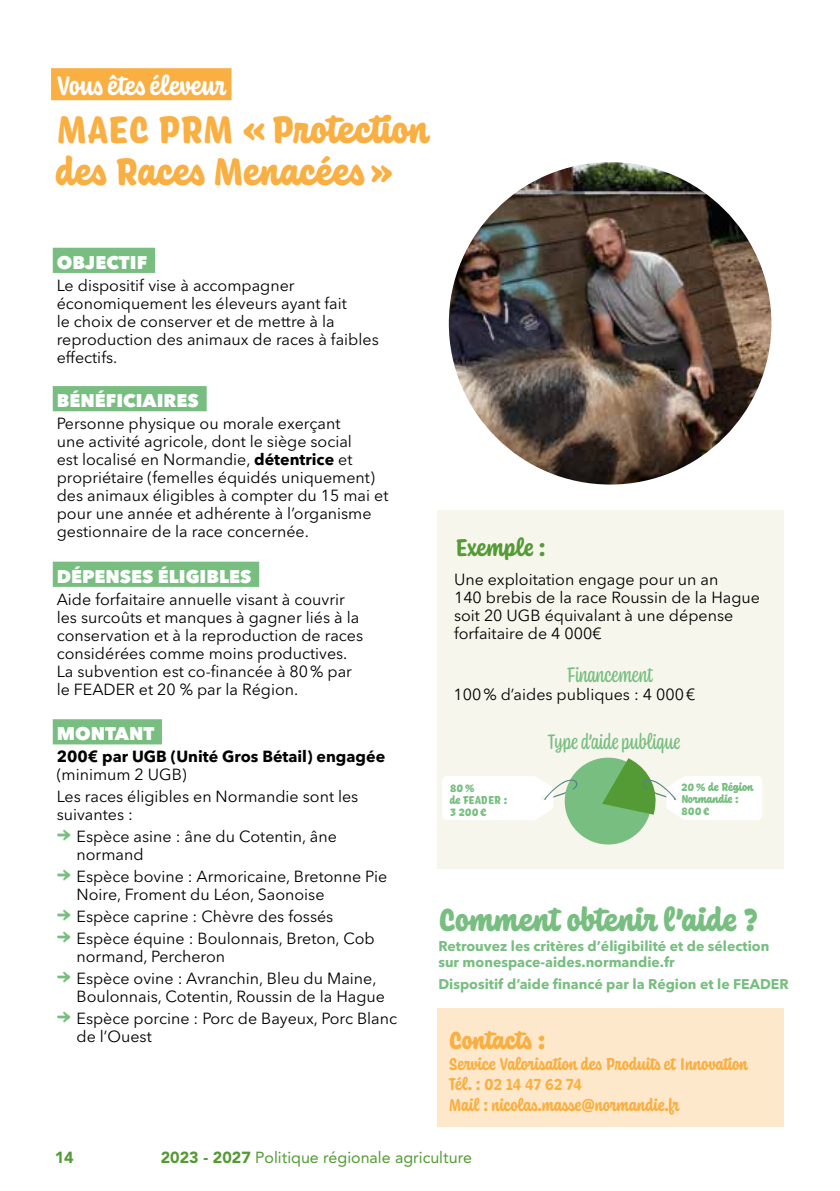
<style>
.page{position:relative;width:840px;height:1191px;background:#fff}
.page>*{position:absolute;margin:0;border:0;box-sizing:border-box;transform-origin:0 0}
.t1{font:900 40px/42px "Coniferous";color:#f9af42}
.t2{font:900 33.6px "Coniferous";letter-spacing:.03em;color:#77be80}
.t3{font:700 28px "Coniferous";letter-spacing:.015em;color:#fff}
.t4{font:900 26px "Coniferous";color:#f9af42}
.t5{font:700 25.4px "Coniferous";letter-spacing:.015em;color:#559b35}
.t6{font:22px "Coniferous";letter-spacing:.01em;color:#77be80}
.t7{font:800 18.2px "Avenir Next Cyr";color:#fff}
.t8{font:700 18px/20.8px "Coniferous";letter-spacing:.015em;color:#f9af42}
.t9{font:16px/18px "Avenir Next Cyr";color:#000}
.t10{font:16px "Avenir LT Std";color:#559b35}
.t11{font:700 16px "Avenir Next Cyr";color:#000}
.t12{font:900 16px "Avenir LT Std";color:#559b35}
.t13{font:700 14px/16px "Avenir Next Cyr";color:#77be80}
.t14{font:900 12px/12px "Coniferous";letter-spacing:.03em;color:#77be80}
.t15{font:900 12px/12px "Coniferous";color:#77be80}
.s1{font-weight:700}
.s2{font-family:"Coniferous";font-weight:700;font-size:28px;color:#77be80}
.s3{font-weight:900}
</style>
<div class="page">
<div style="left:51px;top:68px;width:180px;height:32px;background:#f9af42"></div>
<div style="left:437px;top:511px;width:345px;height:358px;background:#f7f5ec"></div>
<img style="left:448px;top:162px;width:323px;height:322px;border-radius:161px">
<div style="left:53px;top:248px;width:102px;height:25px;background:#77be80"></div>
<div style="left:53px;top:386px;width:153px;height:25px;background:#77be80"></div>
<div style="left:53px;top:561px;width:206px;height:26px;background:#77be80"></div>
<div style="left:53px;top:719px;width:109px;height:25px;background:#77be80"></div>
<div style="left:436px;top:1008px;width:346px;height:118px;background:#fee8cb"></div>
<svg style="left:442px;top:757px;width:319px;height:88px"></svg>
<h3 class="t3" style="left:57px;top:66px;width:172px">Vous êtes éleveur</h3>
<h1 class="t1" style="left:57px;top:107px;width:374px">MAEC PRM «Protection des Races Menacées»</h1>
<p class="t7" style="left:57px;top:251px;width:92px">OBJECTIF</p>
<p class="t9" style="left:57px;top:276px;width:323px">Le dispositif vise à accompagner économiquement les éleveurs ayant fait<br>le choix de conserver et de mettre à la reproduction des animaux de races à faibles effectifs.</p>
<p class="t7" style="left:57px;top:390px;width:143px">BÉNÉFICIAIRES</p>
<p class="t9" style="left:57px;top:415px;width:333px">Personne physique ou morale exerçant<br>une activité agricole, dont le siège social<br>est localisé en Normandie, <span class="s1">détentrice</span> et propriétaire (femelles équidés uniquement) des animaux éligibles à compter du 15 mai et pour une année et adhérente à l’organisme gestionnaire de la race concernée.</p>
<p class="t7" style="left:57px;top:565px;width:196px">DÉPENSES ÉLIGIBLES</p>
<p class="t9" style="left:57px;top:590px;width:308px">Aide forfaitaire annuelle visant à couvrir les surcoûts et manques à gagner liés à la conservation et à la reproduction de races considérées comme moins productives.<br>La subvention est co-financée à 80% par le FEADER et 20 % par la Région.</p>
<p class="t7" style="left:57px;top:723px;width:99px">MONTANT</p>
<p class="t11" style="left:57px;top:747px;width:330px">200€ par UGB (Unité Gros Bétail) engagée</p>
<p class="t9" style="left:57px;top:764px;width:303px;line-height:22px">(minimum 2 UGB)<br>Les races éligibles en Normandie sont les</p>
<p class="t9" style="left:57px;top:806px;width:78px">suivantes :</p>
<p class="t9" style="left:76px;top:828px;width:262px;text-indent:-20px"><span class="s2">→</span> Espèce asine : âne du Cotentin, âne normand</p>
<p class="t9" style="left:76px;top:868px;width:312px;text-indent:-20px"><span class="s2">→</span> Espèce bovine : Armoricaine, Bretonne Pie<br>Noire, Froment du Léon, Saonoise</p>
<p class="t9" style="left:57px;top:907px;width:278px"><span class="s2">→</span> Espèce caprine : Chèvre des fossés</p>
<p class="t9" style="left:76px;top:929px;width:299px;text-indent:-20px"><span class="s2">→</span> Espèce équine : Boulonnais, Breton, Cob normand, Percheron</p>
<p class="t9" style="left:76px;top:969px;width:310px;text-indent:-20px"><span class="s2">→</span> Espèce ovine : Avranchin, Bleu du Maine,<br>Boulonnais, Cotentin, Roussin de la Hague</p>
<p class="t9" style="left:76px;top:1009px;width:322px;text-indent:-20px"><span class="s2">→</span> Espèce porcine : Porc de Bayeux, Porc Blanc de l’Ouest</p>
<h3 class="t5" style="left:455px;top:530px;width:91px">Exemple :</h3>
<p class="t9" style="left:454px;top:570px;width:307px">Une exploitation engage pour un an<br>140 brebis de la race Roussin de la Hague soit 20 UGB équivalant à une dépense forfaitaire de 4 000€</p>
<h3 class="t6" style="left:566px;top:659px;width:87px">Financement</h3>
<p class="t9" style="left:453px;top:685px;width:243px">100% d’aides publiques : 4 000€</p>
<h3 class="t6" style="left:547px;top:727px;width:134px">Type d’aide publique</h3>
<p class="t15" style="left:450px;top:781px;width:59px">80%<br>de FEADER :<br>3 200€</p>
<p class="t14" style="left:681px;top:780px;width:74px">20% de Région<br>Normandie :<br>800€</p>
<h2 class="t2" style="left:438px;top:896px;width:321px">Comment obtenir l’aide ?</h2>
<p class="t13" style="left:438px;top:938px;width:332px">Retrouvez les critères d’éligibilité et de sélection sur monespace-aides.normandie.fr</p>
<p class="t13" style="left:438px;top:976px;width:351px">Dispositif d’aide financé par la Région et le FEADER</p>
<h3 class="t4" style="left:448px;top:1021px;width:98px">Contacts :</h3>
<p class="t8" style="left:448px;top:1052px;width:300px">Service Valorisation des Produits et Innovation<br>Tél. : 02 14 47 62 74<br>Mail : nicolas.masse@normandie.fr</p>
<p class="t12" style="left:55px;top:1147px;width:20px">14</p>
<p class="t10" style="left:161px;top:1147px;width:312px"><span class="s3">2023 - 2027</span> Politique régionale agriculture</p>
</div>
